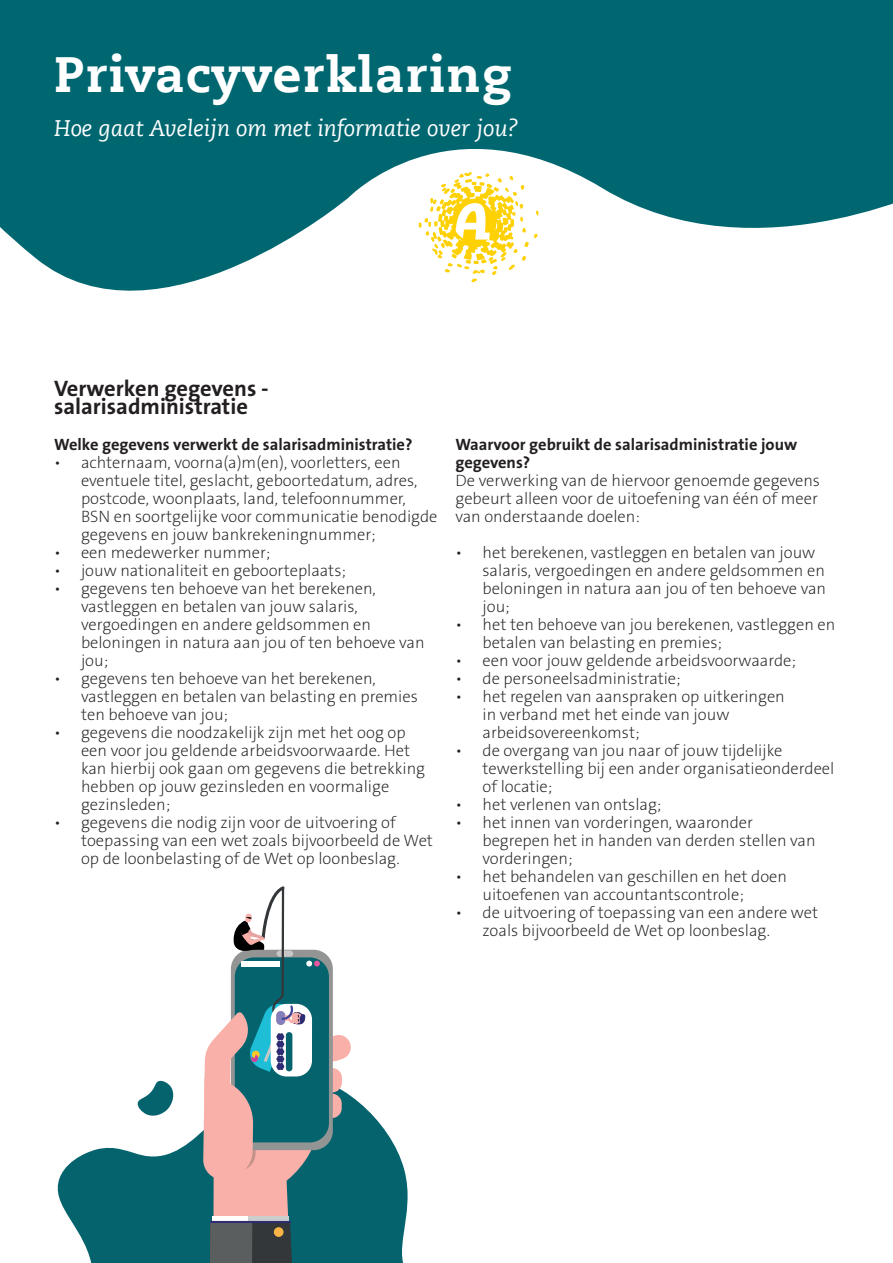
<style>
.page{position:relative;width:893px;height:1263px;background:#fff}
.page>*{position:absolute;margin:0;border:0;box-sizing:border-box;transform-origin:0 0}
.t1{font:800 49.5px "Caecilia Com 85";letter-spacing:.03em;color:#fff}
.t2{font:700 22.5px/18px "The Sans B W7";color:#231f20}
.t3{font:italic 22.5px "Caecilia Com 56";color:#fff}
.t4{font:200 16.5px/18px "The Sans B W2";color:#231f20}
.t5{font:700 16.5px/18px "The Sans B W7";color:#231f20}
</style>
<div class="page">
<svg style="left:261px;top:0;width:632px;height:283px;fill:#006771"></svg>
<div style="left:0;top:0;width:261px;height:291px;background:#006771"></div>
<svg style="left:57px;top:1097px;width:351px;height:166px;fill:#05636e"></svg>
<svg style="left:137px;top:1080px;width:38px;height:37px"></svg>
<div style="left:231px;top:950px;width:102px;height:200px;background:#939595;border-radius:19px"></div>
<div style="left:235px;top:957px;width:94px;height:185px;background:#05636e;border-radius:19px"></div>
<div style="left:280px;top:950px;width:10px;height:7px;background:#c6c7c6"></div>
<svg style="left:306px;top:961px;width:14px;height:5px"></svg>
<hr style="left:282px;top:888px;width:2px;height:105px;background:#333739">
<svg style="left:203px;top:991px;width:149px;height:272px"></svg>
<svg style="left:231px;top:886px;width:56px;height:94px"></svg>
<svg style="left:419px;top:172px;width:119px;height:110px"></svg>
<p class="t1" style="left:54px;top:40px;width:459px">Privacyverklaring</p>
<p class="t3" style="left:54px;top:113px;width:466px">Hoe gaat Aveleijn om met informatie over jou?</p>
<p class="t2" style="left:54px;top:380px;width:216px">Verwerken gegevens - salarisadministratie</p>
<p class="t5" style="left:54px;top:436px;width:360px">Welke gegevens verwerkt de salarisadministratie?</p>
<p class="t4" style="left:81px;top:454px;width:358px;text-indent:-27px">• achternaam, voorna(a)m(en), voorletters, een eventuele titel, geslacht, geboortedatum, adres, postcode, woonplaats, land, telefoonnummer, BSN en soortgelijke voor communicatie benodigde gegevens en jouw bankrekeningnummer;</p>
<p class="t4" style="left:54px;top:544px;width:218px">• een medewerker nummer;</p>
<p class="t4" style="left:54px;top:562px;width:294px">• jouw nationaliteit en geboorteplaats;</p>
<p class="t4" style="left:81px;top:580px;width:345px;text-indent:-27px">• gegevens ten behoeve van het berekenen, vastleggen en betalen van jouw salaris, vergoedingen en andere geldsommen en beloningen in natura aan jou of ten behoeve van jou;</p>
<p class="t4" style="left:81px;top:670px;width:338px;text-indent:-27px">• gegevens ten behoeve van het berekenen, vastleggen en betalen van belasting en premies ten behoeve van jou;</p>
<p class="t4" style="left:81px;top:724px;width:346px;text-indent:-27px">• gegevens die noodzakelijk zijn met het oog op een voor jou geldende arbeidsvoorwaarde. Het kan hierbij ook gaan om gegevens die betrekking hebben op jouw gezinsleden en voormalige gezinsleden;</p>
<p class="t4" style="left:81px;top:814px;width:353px;text-indent:-27px">• gegevens die nodig zijn voor de uitvoering of toepassing van een wet zoals bijvoorbeeld de Wet op de loonbelasting of de Wet op loonbeslag.</p>
<p class="t5" style="left:455px;top:436px;width:343px">Waarvoor gebruikt de salarisadministratie jouw gegevens?</p>
<p class="t4" style="left:455px;top:472px;width:366px">De verwerking van de hiervoor genoemde gegevens gebeurt alleen voor de uitoefening van één of meer van onderstaande doelen:</p>
<p class="t4" style="left:482px;top:544px;width:345px;text-indent:-27px">• het berekenen, vastleggen en betalen van jouw salaris, vergoedingen en andere geldsommen en beloningen in natura aan jou of ten behoeve van jou;</p>
<p class="t4" style="left:482px;top:616px;width:354px;text-indent:-27px">• het ten behoeve van jou berekenen, vastleggen en betalen van belasting en premies;</p>
<p class="t4" style="left:455px;top:652px;width:342px">• een voor jouw geldende arbeidsvoorwaarde;</p>
<p class="t4" style="left:455px;top:670px;width:227px">• de personeelsadministratie;</p>
<p class="t4" style="left:482px;top:688px;width:304px;text-indent:-27px">• het regelen van aanspraken op uitkeringen in verband met het einde van jouw arbeidsovereenkomst;</p>
<p class="t4" style="left:482px;top:742px;width:353px;text-indent:-27px">• de overgang van jou naar of jouw tijdelijke tewerkstelling bij een ander organisatieonderdeel of locatie;</p>
<p class="t4" style="left:455px;top:796px;width:207px">• het verlenen van ontslag;</p>
<p class="t4" style="left:482px;top:814px;width:335px;text-indent:-27px">• het innen van vorderingen, waaronder begrepen het in handen van derden stellen van vorderingen;</p>
<p class="t4" style="left:482px;top:868px;width:306px;text-indent:-27px">• het behandelen van geschillen en het doen uitoefenen van accountantscontrole;</p>
<p class="t4" style="left:482px;top:904px;width:337px;text-indent:-27px">• de uitvoering of toepassing van een andere wet zoals bijvoorbeeld de Wet op loonbeslag.</p>
</div>
